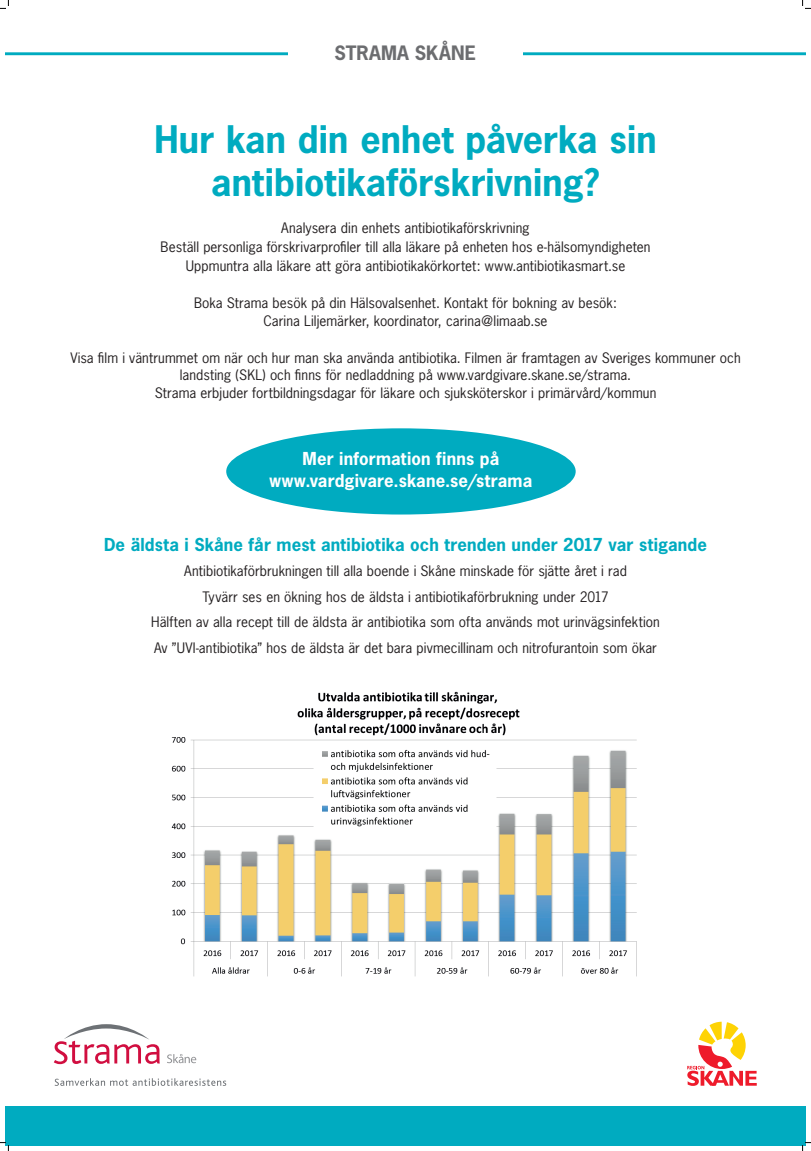
<style>
.page{position:relative;width:811px;height:1151px;background:#fff}
.page>*{position:absolute;margin:0;border:0;box-sizing:border-box;transform-origin:0 0}
.t1{font:700 35.72px/42.9px "News Gothic";color:#00abc0;text-align:center}
.t2{font:700 18.68px "News Gothic";letter-spacing:.005em;color:#6c6d70}
.t3{font:700 16.8px "News Gothic";letter-spacing:.01em;color:#00abc0}
.t4{font:700 16.8px/22.4px "News Gothic";letter-spacing:.01em;color:#fff;text-align:center}
.t5{font:13.6px/18.6px "News Gothic";letter-spacing:.005em;color:#231f20;text-align:center}
</style>
<div class="page">
<hr style="left:5px;top:52px;width:801px;height:3px;background:#00abc0">
<div style="left:5px;top:1106px;width:801px;height:40px;background:#00abc0"></div>
<svg style="left:687px;top:1021px;width:69px;height:65px"></svg>
<div style="left:288px;top:45px;width:234px;height:25px;background:#fff"></div>
<div style="left:226px;top:428px;width:349px;height:86px;background:#00abc0;border-radius:50%"></div>
<svg style="left:54px;top:1024px;width:106px;height:40px"></svg>
<svg style="left:55px;top:1078px;width:171px;height:8px"></svg>
<svg style="left:167px;top:1054px;width:29px;height:9px"></svg>
<img style="left:171px;top:691px;width:466px;height:286px">
<svg style="left:0;top:0;width:9px;height:9px"></svg>
<svg style="left:0;top:1142px;width:9px;height:9px"></svg>
<svg style="left:802px;top:0;width:8px;height:9px"></svg>
<svg style="left:802px;top:1142px;width:8px;height:9px"></svg>
<h2 class="t2" style="left:334px;top:40px;width:143px">STRAMA SKÅNE</h2>
<h1 class="t1" style="left:154px;top:117px;width:503px">Hur kan din enhet påverka sin antibiotikaförskrivning?</h1>
<p class="t5" style="left:161px;top:219px;width:491px">Analysera din enhets antibiotikaförskrivning<br>Beställ personliga förskrivarprofiler till alla läkare på enheten hos e-hälsomyndigheten<br>Uppmuntra alla läkare att göra antibiotikakörkortet: www.antibiotikasmart.se</p>
<p class="t5" style="left:194px;top:293px;width:424px">Boka Strama besök på din Hälsovalsenhet. Kontakt för bokning av besök:<br>Carina Liljemärker, koordinator, carina@limaab.se</p>
<p class="t5" style="left:70px;top:350px;width:671px;line-height:16.3px">Visa film i väntrummet om när och hur man ska använda antibiotika. Filmen är framtagen av Sveriges kommuner och landsting (SKL) och finns för nedladdning på www.vardgivare.skane.se/strama.</p>
<p class="t5" style="left:155px;top:384px;width:503px">Strama erbjuder fortbildningsdagar för läkare och sjuksköterskor i primärvård/kommun</p>
<p class="t4" style="left:269px;top:447px;width:264px">Mer information finns på www.vardgivare.skane.se/strama</p>
<p class="t3" style="left:104px;top:533px;width:604px">De äldsta i Skåne får mest antibiotika och trenden under 2017 var stigande</p>
<p class="t5" style="left:151px;top:558px;width:510px;line-height:25.4px">Antibiotikaförbrukningen till alla boende i Skåne minskade för sjätte året i rad<br>Tyvärr ses en ökning hos de äldsta i antibiotikaförbrukning under 2017<br>Hälften av alla recept till de äldsta är antibiotika som ofta används mot urinvägsinfektion Av ”UVI-antibiotika” hos de äldsta är det bara pivmecillinam och nitrofurantoin som ökar</p>
</div>
